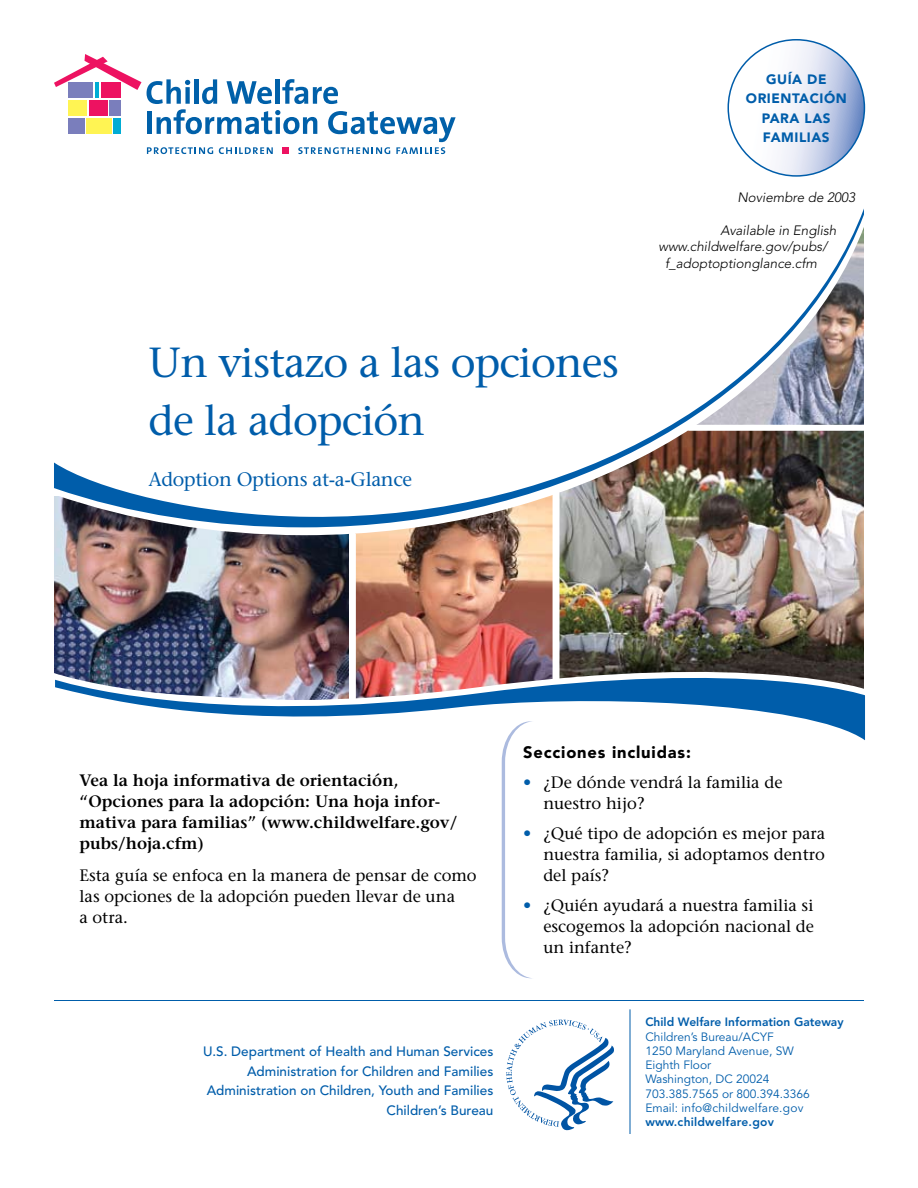
<style>
.page{position:relative;width:918px;height:1188px;background:#fff}
.page>*{position:absolute;margin:0;border:0;box-sizing:border-box;transform-origin:0 0}
.t1{font:42px/58.5px "Stone Serif";letter-spacing:-.02em;color:#005daa}
.t2{font:19.5px "Stone Serif";letter-spacing:-.02em;color:#005daa}
.t3{font:16.5px/21px "Stone Serif";color:#000}
.t4{font:600 16.5px/21px "Stone Serif";color:#000}
.t5{font:16.5px "Stone Serif";color:#005daa}
.t6{font:500 13.5px/19.5px "Avenir";color:#005daa;text-align:right}
.t7{font:italic 300 13.5px "Avenir";color:#000}
.t8{font:900 13.5px/19.5px "Avenir";letter-spacing:.04em;color:#005daa;text-align:center}
.t9{font:12px/14.2px "Avenir";color:#005daa}
.s1{font-family:"Avenir";font-weight:900}
.s2{font-weight:800}
</style>
<div class="page">
<svg style="left:727px;top:39px;width:139px;height:138px"></svg>
<div style="left:68px;top:118px;width:16px;height:15px;background:#7a7ebc"></div>
<div style="left:68px;top:100px;width:19px;height:16px;background:#fff453"></div>
<div style="left:113px;top:118px;width:8px;height:15px;background:#00acd4"></div>
<div style="left:110px;top:100px;width:11px;height:16px;background:#7a7ebc"></div>
<hr style="left:95px;top:82px;width:4px;height:16px;background:#00acd4">
<div style="left:101px;top:82px;width:20px;height:16px;background:#ed1261"></div>
<div style="left:68px;top:82px;width:25px;height:16px;background:#7a7ebc"></div>
<div style="left:90px;top:100px;width:18px;height:16px;background:#ed1261"></div>
<div style="left:86px;top:118px;width:25px;height:15px;background:#fff453"></div>
<svg style="left:54px;top:54px;width:87px;height:36px"></svg>
<svg style="left:147px;top:79px;width:309px;height:75px"></svg>
<div style="left:282px;top:147px;width:7px;height:7px;background:#ed1261"></div>
<svg style="left:502px;top:758px;width:28px;height:220px"></svg>
<svg style="left:506px;top:1020px;width:108px;height:110px"></svg>
<hr style="left:630px;top:1009px;width:1px;height:125px;background:#005daa">
<hr style="left:54px;top:1000px;width:810px;height:1px;background:#005daa">
<img style="left:562px;top:527px;width:302px;height:128px">
<img style="left:54px;top:527px;width:293px;height:128px">
<img style="left:347px;top:527px;width:215px;height:128px">
<img style="left:54px;top:655px;width:811px;height:103px">
<svg style="left:54px;top:208px;width:810px;height:319px"></svg>
<p class="t8" style="left:746px;top:69px;width:102px">GUÍA DE<br>ORIENTACIÓN<br>PARA LAS<br>FAMILIAS</p>
<p class="t7" style="left:737px;top:190px;width:119px">Noviembre de 2003</p>
<p class="t1" style="left:148px;top:333px;width:472px">Un vistazo a las opciones de la adopción</p>
<p class="t2" style="left:148px;top:468px;width:265px">Adoption Options at-a-Glance</p>
<p class="t7" style="left:720px;top:222px;width:118px">Available in English</p>
<p class="t7" style="left:659px;top:239px;width:170px">www.childwelfare.gov/pubs/</p>
<p class="t7" style="left:665px;top:255px;width:153px">f_adoptoptionglance.cfm</p>
<p class="t4" style="left:80px;top:770px;width:379px">Vea la hoja informativa de orientación, “Opciones para la adopción: Una hoja infor&shy;mativa para familias” (www.childwelfare.gov/ pubs/hoja.cfm)</p>
<p class="t3" style="left:80px;top:865px;width:398px">Esta guía se enfoca en la manera de pensar de como las opciones de la adopción pueden llevar de una<br>a otra.</p>
<p class="t6" style="left:203px;top:1042px;width:292px">U.S. Department of Health and Human Services Administration for Children and Families Administration on Children, Youth and Families Children’s Bureau</p>
<p class="t3" style="left:543px;top:737px;width:241px;line-height:30px;text-indent:-20px"><span class="s1">SECCIONES INCLUIDAS:<br></span>¿De dónde vendrá la familia de</p>
<p class="t3" style="left:543px;top:788px;width:283px;line-height:30px">nuestro hijo?<br>¿Qué tipo de adopción es mejor para</p>
<p class="t3" style="left:543px;top:844px;width:283px">nuestra familia, si adoptamos dentro del país?</p>
<p class="t3" style="left:543px;top:895px;width:272px;text-align:justify">¿Quién ayudará a nuestra familia si escogemos la adopción nacional de un infante?</p>
<p class="t5" style="left:523px;top:773px;width:10px">•</p>
<p class="t5" style="left:523px;top:824px;width:10px">•</p>
<p class="t5" style="left:523px;top:896px;width:10px">•</p>
<p class="t9" style="left:645px;top:1015px;width:200px"><span class="s2">Child Welfare Information Gateway<br></span>Children’s Bureau/ACYF<br>1250 Maryland Avenue, SW<br>Eighth Floor<br>Washington, DC 20024<br>703.385.7565 or 800.394.3366<br>Email: info@childwelfare.gov <span class="s2">www.childwelfare.gov</span></p>
</div>
